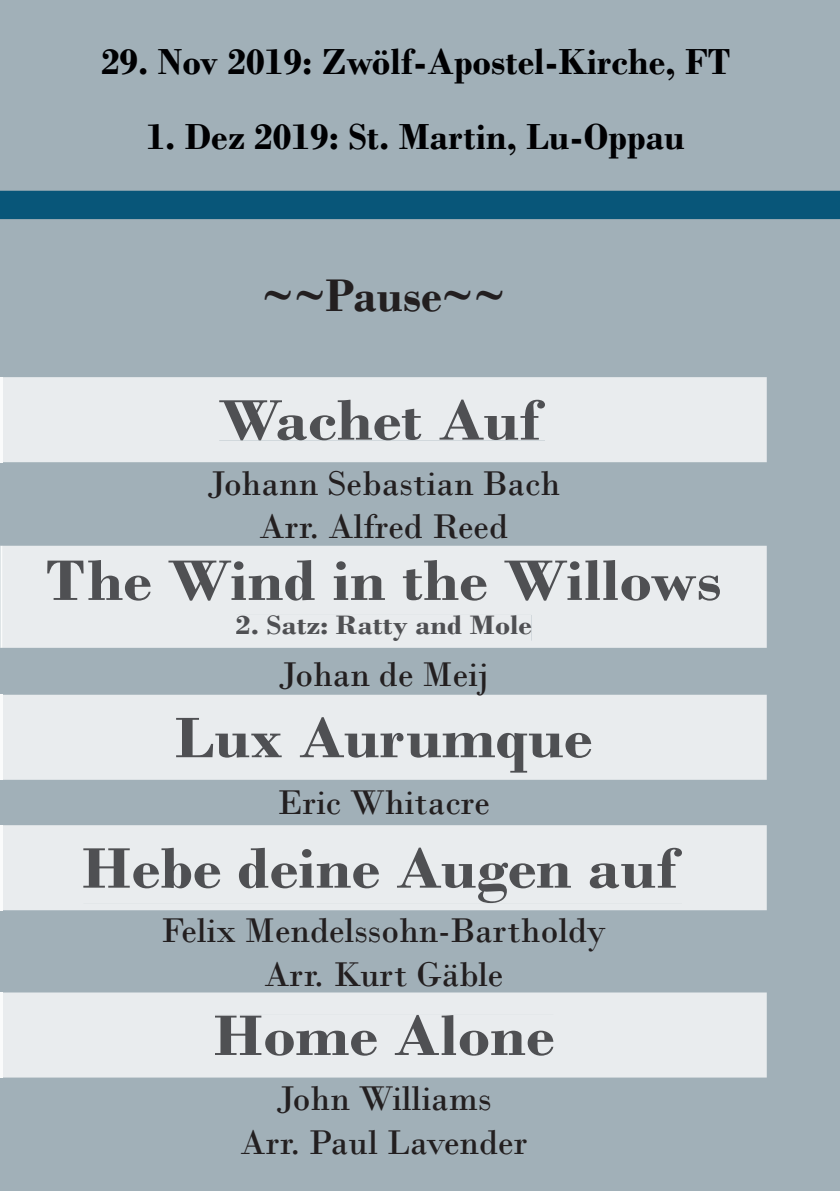
<style>
.page{position:relative;width:840px;height:1191px;background:#fff}
.page>*{position:absolute;margin:0;border:0;box-sizing:border-box;transform-origin:0 0}
.t1{font:700 60px "Bodoni";color:#4f5053;scale:1.1 1}
.t2{font:700 48px "Bodoni";color:#231f20}
.t3{font:700 38px "Bodoni";color:#000002}
.t4{font:36px/43.2px "Bodoni";color:#231f20;text-align:center}
.t5{font:700 28px "Bodoni";color:#4f5053;scale:1.1 1}
</style>
<div class="page">
<div style="left:0;top:0;width:839px;height:1191px;background:#a1b0b8"></div>
<div style="left:0;top:191px;width:839px;height:28px;background:#085679"></div>
<svg style="left:0;top:377px;width:1px;height:85px"></svg>
<hr style="left:0;top:694px;width:1px;height:86px;background:#e9ecee">
<svg style="left:0;top:825px;width:1px;height:85px"></svg>
<svg style="left:0;top:992px;width:1px;height:85px"></svg>
<div style="left:3px;top:377px;width:763px;height:85px;background:#e9ecee"></div>
<hr style="left:1px;top:377px;width:2px;height:85px;background:#fafbfb">
<div style="left:219px;top:399px;width:325px;height:41px;background:#e9ecee"></div>
<div style="left:3px;top:546px;width:763px;height:102px;background:#e9ecee"></div>
<svg style="left:0;top:546px;width:3px;height:102px"></svg>
<div style="left:47px;top:560px;width:672px;height:40px;background:#e9ecee"></div>
<div style="left:236px;top:615px;width:295px;height:25px;background:#e9ecee"></div>
<div style="left:3px;top:694px;width:763px;height:86px;background:#e9ecee"></div>
<hr style="left:1px;top:694px;width:2px;height:86px;background:#fafbfb">
<div style="left:176px;top:717px;width:415px;height:55px;background:#e9ecee"></div>
<div style="left:3px;top:825px;width:763px;height:85px;background:#e9ecee"></div>
<hr style="left:1px;top:825px;width:2px;height:85px;background:#fafbfb">
<div style="left:83px;top:847px;width:598px;height:56px;background:#e9ecee"></div>
<div style="left:3px;top:992px;width:763px;height:85px;background:#e9ecee"></div>
<hr style="left:1px;top:992px;width:2px;height:85px;background:#fafbfb">
<div style="left:215px;top:1015px;width:338px;height:40px;background:#e9ecee"></div>
<p class="t3" style="left:101px;top:40px;width:630px">29. Nov 2019: Zwölf-Apostel-Kirche, FT</p>
<p class="t3" style="left:146px;top:114px;width:539px">1. Dez 2019: St. Martin, Lu-Oppau</p>
<h2 class="t2" style="left:261px;top:267px;width:245px">~~Pause~~</h2>
<h1 class="t1" style="left:218px;top:384px;width:294px">Wachet Auf</h1>
<p class="t4" style="left:207px;top:462px;width:355px">Johann Sebastian Bach<br>Arr. Alfred Reed</p>
<h1 class="t1" style="left:46px;top:545px;width:615px">The Wind in the Willows</h1>
<p class="t5" style="left:235px;top:608px;width:270px">2. Satz: Ratty and Mole</p>
<p class="t4" style="left:278px;top:653px;width:212px">Johan de Meij</p>
<h1 class="t1" style="left:175px;top:702px;width:380px">Lux Aurumque</h1>
<p class="t4" style="left:277px;top:781px;width:214px">Eric Whitacre</p>
<h1 class="t1" style="left:81px;top:832px;width:543px">Hebe deine Augen auf</h1>
<p class="t4" style="left:161px;top:909px;width:446px">Felix Mendelssohn-Bartholdy<br>Arr. Kurt Gäble</p>
<h1 class="t1" style="left:213px;top:1000px;width:311px">Home Alone</h1>
<p class="t4" style="left:240px;top:1077px;width:288px">John Williams<br>Arr. Paul Lavender</p>
</div>
